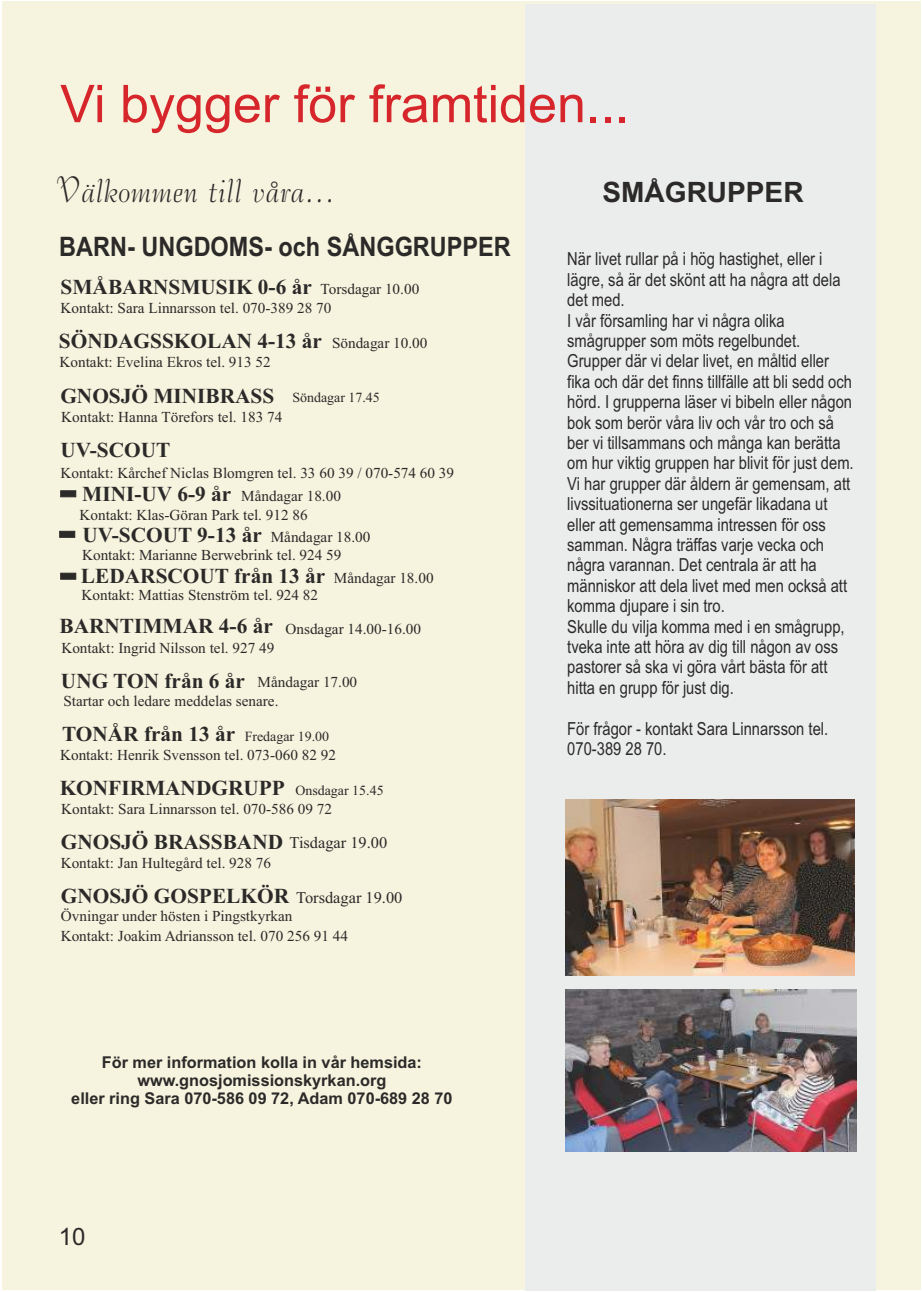
<style>
.page{position:relative;width:922px;height:1292px;background:#fff}
.page>*{position:absolute;margin:0;border:0;box-sizing:border-box;transform-origin:0 0}
.t1{font:52.05px "Arial";color:#d7262b}
.t2{font:36.45px "Bernhard Tango BT";color:#2b2a29}
.t3{font:700 28.05px "Arial";color:#2b2a29}
.t4{font:700 26.85px "Arial";color:#2b2a29;scale:.88 1}
.t5{font:24px "Arial";color:#2b2a29}
.t6{font:700 21.3px/40.8px "Times New Roman";color:#2b2a29}
.t7{font:18px/20.4px "Arial Narrow";color:#2b2a29}
.t8{font:700 16.2px/18.1px "Arial";color:#2b2a29;text-align:center}
.t9{font:15.15px/19.4px "Times New Roman";color:#2b2a29}
.t10{font:13.95px "Times New Roman";color:#2b2a29}
.s1{font-weight:400;font-size:15.15px}
.s2{font-weight:400;font-size:13.95px}
.s3{font-weight:700;font-size:21.3px}
.s4{font-weight:400;font-size:16.35px}
</style>
<div class="page">
<div style="left:2px;top:2px;width:918px;height:1288px;background:#f6f3de"></div>
<svg style="left:60px;top:490px;width:16px;height:7px"></svg>
<svg style="left:59px;top:531px;width:16px;height:6px"></svg>
<svg style="left:60px;top:573px;width:16px;height:6px"></svg>
<div style="left:525px;top:4px;width:351px;height:1286px;background:#ebecec"></div>
<img style="left:565px;top:799px;width:289px;height:176px">
<img style="left:565px;top:989px;width:291px;height:162px">
<h1 class="t1" style="left:60px;top:84px;width:570px">Vi bygger för framtiden...</h1>
<h2 class="t2" style="left:56px;top:174px;width:281px">Välkommen till våra...</h2>
<h3 class="t4" style="left:59px;top:237px;width:514px">BARN- UNGDOMS- och SÅNGGRUPPER</h3>
<p class="t6" style="left:61px;top:269px;width:360px">SMÅBARNSMUSIK 0-6 år <span class="s1">Torsdagar 10.00</span></p>
<p class="t9" style="left:61px;top:299px;width:272px">Kontakt: Sara Linnarsson tel. 070-389 28 70</p>
<p class="t6" style="left:59px;top:322px;width:265px">SÖNDAGSSKOLAN 4-13 år</p>
<p class="t9" style="left:60px;top:353px;width:213px">Kontakt: Evelina Ekros tel. 913 52</p>
<p class="t9" style="left:332px;top:334px;width:97px">Söndagar 10.00</p>
<p class="t6" style="left:60px;top:377px;width:321px">GNOSJÖ MINIBRASS <span class="s2">Söndagar 17.45</span></p>
<p class="t9" style="left:61px;top:409px;width:222px">Kontakt: Hanna Törefors tel. 183 74</p>
<p class="t6" style="left:61px;top:431px;width:111px">UV-SCOUT</p>
<p class="t9" style="left:60px;top:464px;width:395px">Kontakt: Kårchef Niclas Blomgren tel. 33 60 39 / 070-574 60 39</p>
<p class="t6" style="left:81px;top:476px;width:246px">MINI-UV 6-9 år<br>UV-SCOUT 9-13 år<br>LEDARSCOUT från 13 år</p>
<p class="t9" style="left:241px;top:488px;width:101px">Måndagar 18.00</p>
<p class="t9" style="left:271px;top:528px;width:101px">Måndagar 18.00</p>
<p class="t9" style="left:334px;top:569px;width:101px">Måndagar 18.00</p>
<p class="t9" style="left:80px;top:507px;width:230px">Kontakt: Klas-Göran Park tel. 912 86</p>
<p class="t9" style="left:82px;top:547px;width:261px">Kontakt: Marianne Berwebrink tel. 924 59</p>
<p class="t9" style="left:81px;top:587px;width:238px">Kontakt: Mattias Stenström tel. 924 82</p>
<p class="t9" style="left:59px;top:620px;width:363px"><span class="s3">BARNTIMMAR 4-6 år</span> Onsdagar 14.00-16.00<br>Kontakt: Ingrid Nilsson tel. 927 49</p>
<p class="t6" style="left:61px;top:662px;width:298px">UNG TON från 6 år <span class="s1">Måndagar 17.00</span></p>
<p class="t9" style="left:63px;top:693px;width:216px">Startar och ledare meddelas senare.</p>
<p class="t6" style="left:62px;top:715px;width:268px">TONÅR från 13 år <span class="s2">Fredagar 19.00</span></p>
<p class="t9" style="left:60px;top:747px;width:277px">Kontakt: Henrik Svensson tel. 073-060 82 92</p>
<p class="t6" style="left:60px;top:770px;width:227px">KONFIRMANDGRUPP</p>
<p class="t10" style="left:295px;top:785px;width:90px">Onsdagar 15.45</p>
<p class="t9" style="left:61px;top:800px;width:272px">Kontakt: Sara Linnarsson tel. 070-586 09 72</p>
<p class="t6" style="left:61px;top:823px;width:328px">GNOSJÖ BRASSBAND <span class="s4">Tisdagar 19.00</span></p>
<p class="t9" style="left:61px;top:854px;width:212px">Kontakt: Jan Hultegård tel. 928 76</p>
<p class="t6" style="left:61px;top:877px;width:343px">GNOSJÖ GOSPELKÖR <span class="s4">Torsdagar 19.00</span></p>
<p class="t9" style="left:61px;top:927px;width:289px">Kontakt: Joakim Adriansson tel. 070 256 91 44</p>
<p class="t9" style="left:61px;top:908px;width:233px">Övningar under hösten i Pingstkyrkan</p>
<p class="t8" style="left:71px;top:1054px;width:383px">För mer information kolla in vår hemsida: www.gnosjomissionskyrkan.org<br>eller ring Sara 070-586 09 72, Adam 070-689 28 70</p>
<h3 class="t5" style="left:59px;top:1227px;width:28px">10</h3>
<h3 class="t3" style="left:602px;top:182px;width:202px">SMÅGRUPPER</h3>
<p class="t7" style="left:567px;top:250px;width:288px">När livet rullar på i hög hastighet, eller i lägre, så är det skönt att ha några att dela det med.<br>I vår församling har vi några olika smågrupper som möts regelbundet.<br>Grupper där vi delar livet, en måltid eller fika och där det finns tillfälle att bli sedd och hörd. I grupperna läser vi bibeln eller någon bok som berör våra liv och vår tro och så ber vi tillsammans och många kan berätta om hur viktig gruppen har blivit för just dem.<br>Vi har grupper där åldern är gemensam, att livssituationerna ser ungefär likadana ut eller att gemensamma intressen för oss samman. Några träffas varje vecka och några varannan. Det centrala är att ha människor att dela livet med men också att komma djupare i sin tro.<br>Skulle du vilja komma med i en smågrupp, tveka inte att höra av dig till någon av oss pastorer så ska vi göra vårt bästa för att hitta en grupp för just dig.</p>
<p class="t7" style="left:567px;top:719px;width:262px">För frågor - kontakt Sara Linnarsson tel.<br>070-389 28 70.</p>
</div>
